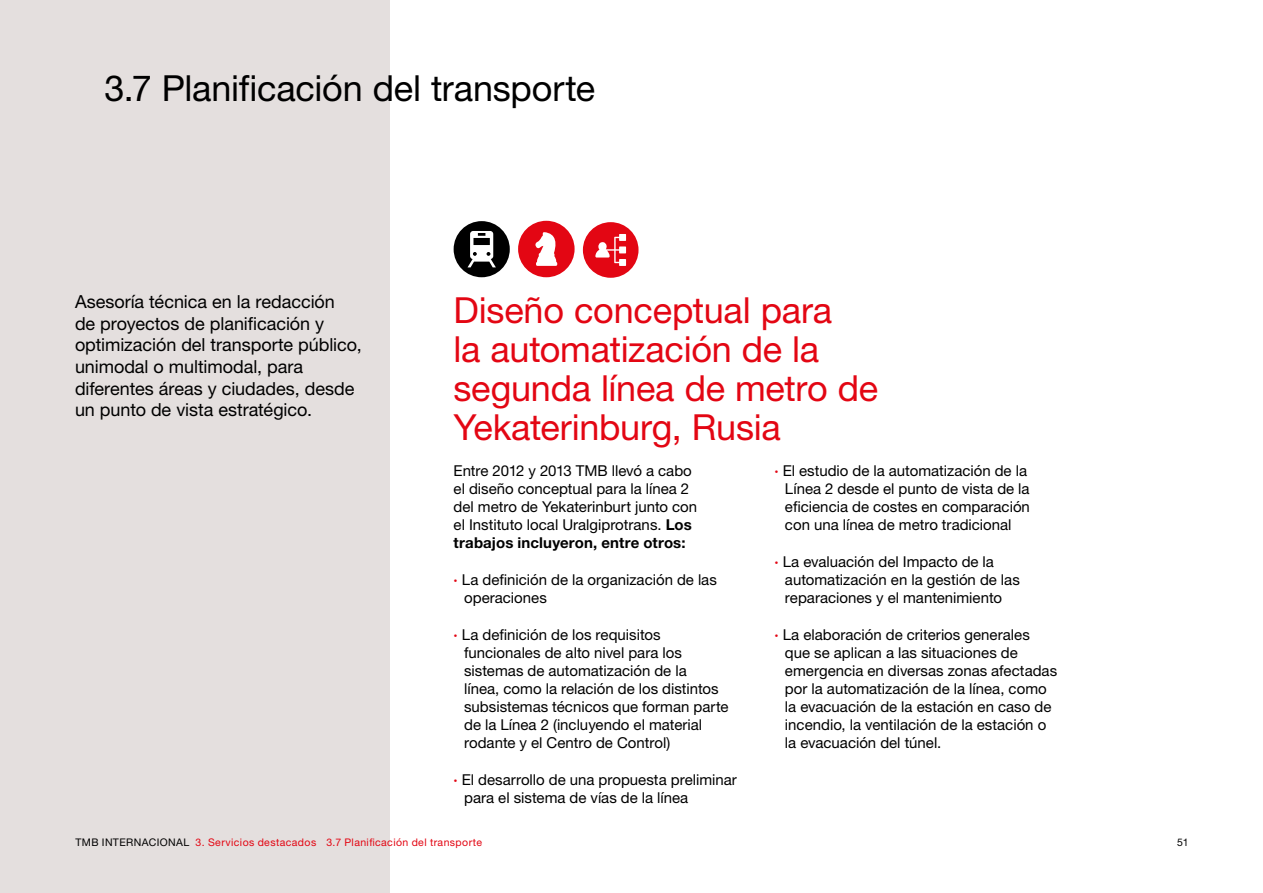
<style>
.page{position:relative;width:1263px;height:893px;background:#e4dfde}
.page>*{position:absolute;margin:0;border:0;box-sizing:border-box;transform-origin:0 0}
.t1{font:36px/39px "Helvetica Neue LT Pro";letter-spacing:-.005em;color:#e30613}
.t2{font:36px "Helvetica Neue LT Pro";letter-spacing:-.005em;color:#000}
.t3{font:18px/21.6px "Helvetica Neue LT Pro";letter-spacing:-.005em;color:#000}
.t4{font:15px/18px "Helvetica Neue LT Pro";color:#000}
.t5{font:10.5px "Helvetica Neue LT Pro";letter-spacing:.04em;color:#e30613}
.t6{font:10.5px "Helvetica Neue LT Pro";letter-spacing:.035em;color:#000}
.s1{font-weight:700}
.s2{font-weight:700;color:#e30613}
</style>
<div class="page">
<div style="left:391px;top:0;width:872px;height:893px;background:#fff"></div>
<div style="left:454px;top:221px;width:56px;height:56px;background:#000;border-radius:50%"></div>
<svg style="left:468px;top:231px;width:28px;height:36px"></svg>
<div style="left:583px;top:222px;width:55px;height:56px;background:#e30613;border-radius:50%"></div>
<svg style="left:595px;top:234px;width:31px;height:32px"></svg>
<div style="left:518px;top:221px;width:57px;height:56px;background:#e30613;border-radius:50%"></div>
<svg style="left:535px;top:232px;width:22px;height:34px"></svg>
<h1 class="t2" style="left:104px;top:66px;width:492px">3.7 Planificación del transporte</h1>
<p class="t3" style="left:75px;top:291px;width:288px">Asesoría técnica en la redacción<br>de proyectos de planificación y optimización del transporte público, unimodal o multimodal, para diferentes áreas y ciudades, desde un punto de vista estratégico.</p>
<h1 class="t1" style="left:453px;top:290px;width:426px">Diseño conceptual para<br>la automatización de la segunda línea de metro de<br>Yekaterinburg, Rusia</h1>
<p class="t4" style="left:454px;top:462px;width:245px">Entre 2012 y 2013 TMB llevó a cabo el diseño conceptual para la línea 2 del metro de Yekaterinburt junto con el Instituto local Uralgiprotrans. <span class="s1">Los trabajos incluyeron, entre otros:</span></p>
<p class="t4" style="left:464px;top:571px;width:254px;text-indent:-10px"><span class="s2">·</span> La definición de la organización de las operaciones</p>
<p class="t4" style="left:464px;top:626px;width:266px;text-indent:-10px"><span class="s2">·</span> La definición de los requisitos funcionales de alto nivel para los sistemas de automatización de la<br>línea, como la relación de los distintos subsistemas técnicos que forman parte de la Línea 2 (incluyendo el material rodante y el Centro de Control)</p>
<p class="t4" style="left:464px;top:771px;width:274px;text-indent:-10px"><span class="s2">·</span> El desarrollo de una propuesta preliminar para el sistema de vías de la línea</p>
<p class="t4" style="left:785px;top:462px;width:246px;text-indent:-10px"><span class="s2">·</span> El estudio de la automatización de la Línea 2 desde el punto de vista de la eficiencia de costes en comparación con una línea de metro tradicional</p>
<p class="t4" style="left:785px;top:553px;width:236px;text-indent:-10px"><span class="s2">·</span> La evaluación del Impacto de la automatización en la gestión de las reparaciones y el mantenimiento</p>
<p class="t4" style="left:785px;top:626px;width:274px;text-indent:-10px"><span class="s2">·</span> La elaboración de criterios generales que se aplican a las situaciones de emergencia en diversas zonas afectadas por la automatización de la línea, como la evacuación de la estación en caso de incendio, la ventilación de la estación o la evacuación del túnel.</p>
<p class="t5" style="left:196px;top:836px;width:288px">3. Servicios destacados 3.7 Planificación del transporte</p>
<p class="t6" style="left:1177px;top:836px;width:13px">51</p>
<p class="t6" style="left:75px;top:836px;width:115px">TMB INTERNACIONAL</p>
</div>
